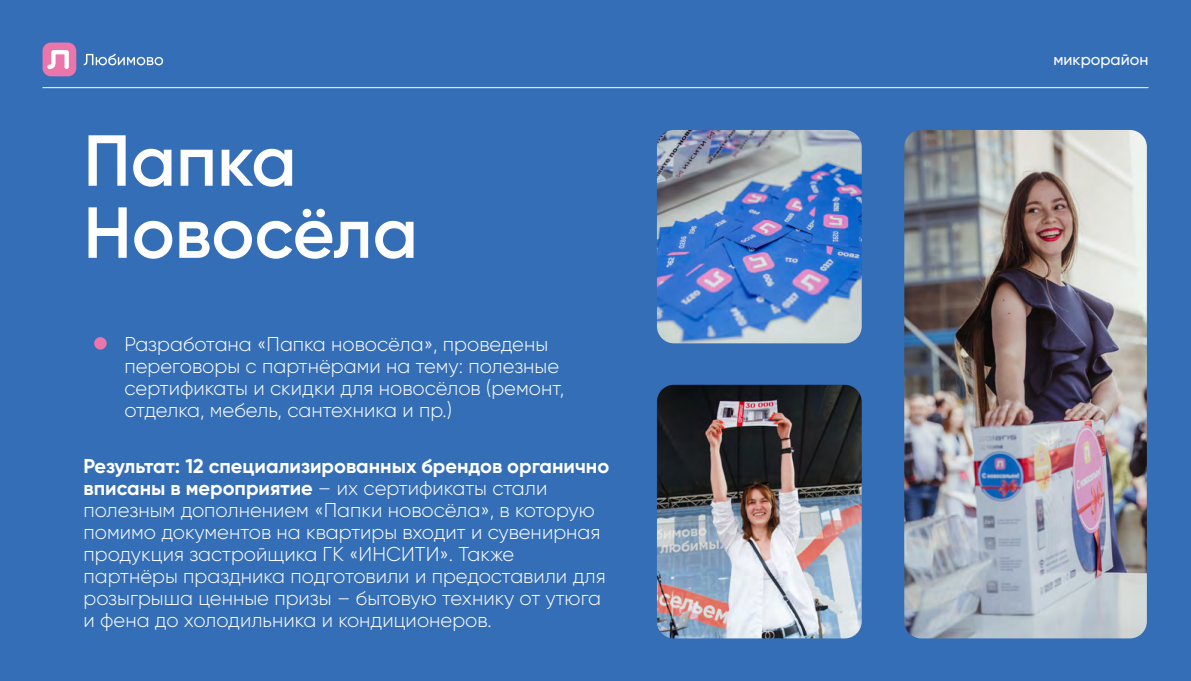
<style>
.page{position:relative;width:1191px;height:681px;background:#fff}
.page>*{position:absolute;margin:0;border:0;box-sizing:border-box;transform-origin:0 0}
.t1{font:600 72px/72px "Gilroy";color:#fff}
.t2{font:300 20px/22px "Gilroy";color:#fff}
.t3{font:500 16px "Gilroy";color:#fff}
.s1{font-weight:700}
</style>
<div class="page">
<div style="left:0;top:0;width:1191px;height:680px;background:#336eb6"></div>
<img style="left:657px;top:130px;width:204px;height:213px">
<img style="left:657px;top:384px;width:204px;height:254px">
<img style="left:904px;top:130px;width:242px;height:508px">
<div style="left:94px;top:337px;width:13px;height:12px;background:#ea76ab;border-radius:50%"></div>
<svg style="left:84px;top:54px;width:79px;height:11px"></svg>
<div style="left:43px;top:43px;width:33px;height:33px;background:#ea76ab;border-radius:8px"></div>
<svg style="left:47px;top:50px;width:22px;height:19px"></svg>
<hr style="left:43px;top:87px;width:1105px;height:1px;background:#fff">
<h1 class="t1" style="left:83px;top:124px;width:336px">Папка<br>Новосёла</h1>
<p class="t2" style="left:124px;top:332px;width:441px">Разработана «Папка новосёла», проведены переговоры с партнёрами на тему: полезные сертификаты и скидки для новосёлов (ремонт, отделка, мебель, сантехника и пр.)</p>
<p class="t2" style="left:83px;top:455px;width:527px"><span class="s1">Результат: 12 специализированных брендов органично вписаны в мероприятие</span> – их сертификаты стали полезным дополнением «Папки новосёла», в которую помимо документов на квартиры входит и сувенирная продукция застройщика ГК «ИНСИТИ». Также партнёры праздника подготовили и предоставили для розыгрыша ценные призы – бытовую технику от утюга и фена до холодильника и кондиционеров.</p>
<p class="t3" style="left:1053px;top:50px;width:96px">микрорайон</p>
</div>
